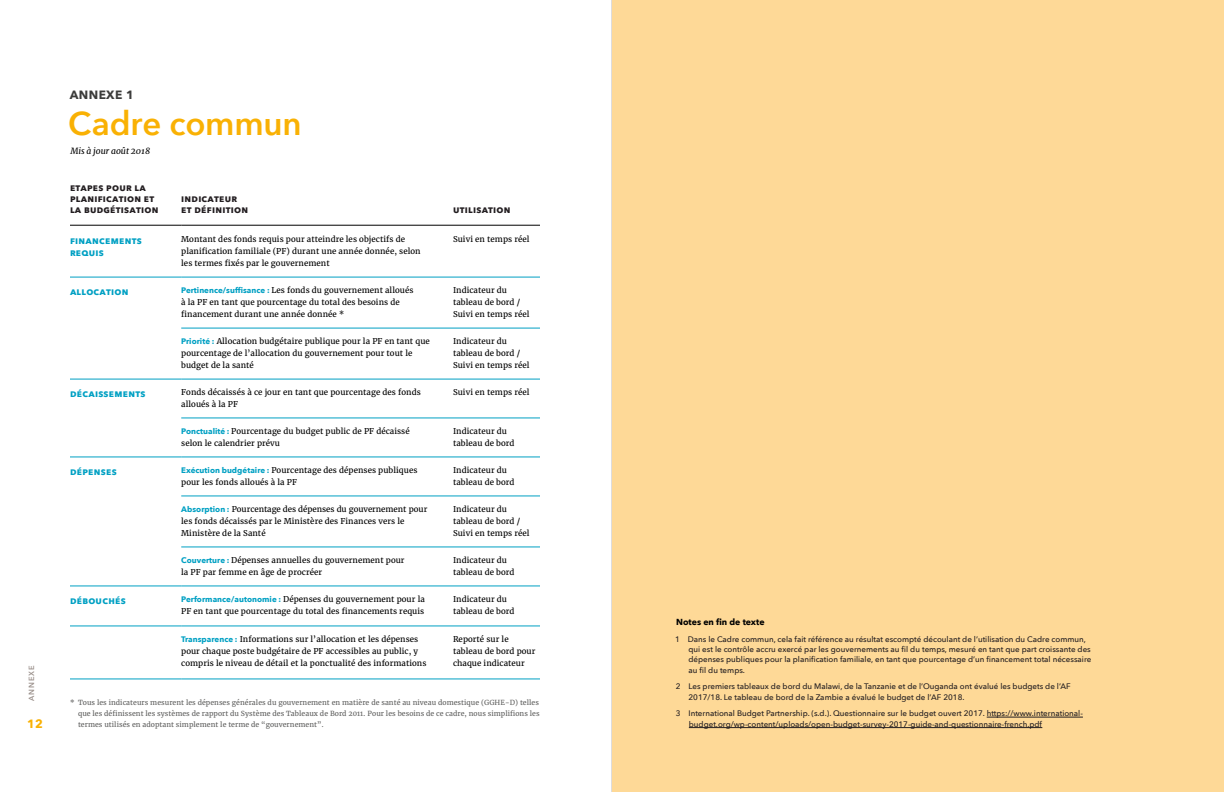
<style>
.page{position:relative;width:1224px;height:792px;background:#fff}
.page>*{position:absolute;margin:0;border:0;box-sizing:border-box;transform-origin:0 0}
.t1{font:600 33px "Avenir Next";letter-spacing:-.005em;color:#f9b104}
.t2{font:700 12px "Avenir Next";letter-spacing:.03em;color:#3c3c3b}
.t3{font:700 12px "Avenir Next";color:#f9b104}
.t4{font:700 10px/12px "Avenir Next";letter-spacing:.05em;color:#00a0c3}
.t5{font:700 10px/11px "Avenir Next";letter-spacing:.075em;color:#231e21}
.t6{font:700 10px/11px "Avenir Next";letter-spacing:.025em;color:#231e21}
.t7{font:700 10px "Avenir Next";letter-spacing:.05em;color:#231e21}
.t8{font:700 8.8px "Avenir Next";color:#000}
.t9{font:italic 8.5px "Merriweather";letter-spacing:.005em;color:#000}
.t10{font:8px/12px "Merriweather";letter-spacing:.005em;color:#000}
.t11{font:500 8px/10.5px "Avenir Next";color:#231e21}
.t12{font:600 7.5px "Avenir Next";letter-spacing:.12em;color:#9c928d}
.t13{font:7px/11px "Merriweather";letter-spacing:.005em;color:#616160;text-align:justify}
.s1{font-family:"Avenir Next";font-weight:700;color:#00a0c3}
</style>
<div class="page">
<div style="left:612px;top:0;width:612px;height:792px;background:#fed997"></div>
<hr style="left:70px;top:225px;width:111px;height:1px;background:#000">
<hr style="left:181px;top:225px;width:262px;height:1px;background:#000">
<hr style="left:443px;top:225px;width:97px;height:1px;background:#000">
<hr style="left:70px;top:277px;width:111px;height:1px;background:#00a0c3">
<hr style="left:70px;top:379px;width:111px;height:1px;background:#00a0c3">
<hr style="left:70px;top:457px;width:111px;height:1px;background:#00a0c3">
<hr style="left:70px;top:586px;width:111px;height:1px;background:#00a0c3">
<hr style="left:181px;top:277px;width:262px;height:1px;background:#00a0c3">
<hr style="left:181px;top:328px;width:262px;height:1px;background:#00a0c3">
<hr style="left:181px;top:379px;width:262px;height:1px;background:#00a0c3">
<hr style="left:181px;top:418px;width:262px;height:1px;background:#00a0c3">
<hr style="left:181px;top:457px;width:262px;height:1px;background:#00a0c3">
<hr style="left:181px;top:496px;width:262px;height:1px;background:#00a0c3">
<hr style="left:181px;top:547px;width:262px;height:1px;background:#00a0c3">
<hr style="left:181px;top:586px;width:262px;height:1px;background:#00a0c3">
<hr style="left:443px;top:277px;width:97px;height:1px;background:#00a0c3">
<hr style="left:443px;top:328px;width:97px;height:1px;background:#00a0c3">
<hr style="left:443px;top:379px;width:97px;height:1px;background:#00a0c3">
<hr style="left:443px;top:418px;width:97px;height:1px;background:#00a0c3">
<hr style="left:443px;top:457px;width:97px;height:1px;background:#00a0c3">
<hr style="left:443px;top:496px;width:97px;height:1px;background:#00a0c3">
<hr style="left:443px;top:547px;width:97px;height:1px;background:#00a0c3">
<hr style="left:443px;top:586px;width:97px;height:1px;background:#00a0c3">
<hr style="left:70px;top:626px;width:111px;height:1px;background:#00a0c3">
<hr style="left:181px;top:626px;width:262px;height:1px;background:#00a0c3">
<hr style="left:443px;top:626px;width:97px;height:1px;background:#00a0c3">
<hr style="left:70px;top:679px;width:111px;height:1px;background:#00a0c3">
<hr style="left:181px;top:679px;width:262px;height:1px;background:#00a0c3">
<hr style="left:443px;top:679px;width:97px;height:1px;background:#00a0c3">
<hr style="left:987px;top:717px;width:96px;height:1px;background:#231e21">
<hr style="left:689px;top:727px;width:353px;height:1px;background:#231e21">
<p class="t12" style="left:25px;top:701px;width:37px;rotate:-90deg">ANNEXE</p>
<h2 class="t3" style="left:27px;top:713px;width:17px">12</h2>
<h2 class="t2" style="left:70px;top:84px;width:65px">ANNEXE 1</h2>
<h1 class="t1" style="left:68px;top:95px;width:235px">Cadre commun</h1>
<p class="t9" style="left:70px;top:145px;width:81px">Mis à jour août 2018</p>
<p class="t5" style="left:70px;top:182px;width:90px">etapes pour la planification et la budgétisation</p>
<p class="t6" style="left:181px;top:193px;width:68px">indicateur<br>et définition</p>
<p class="t7" style="left:453px;top:201px;width:59px">utilisation</p>
<p class="t4" style="left:70px;top:235px;width:73px">financements requis</p>
<p class="t10" style="left:181px;top:233px;width:241px">Montant des fonds requis pour atteindre les objectifs de planification familiale (PF) durant une année donnée, selon les termes fixés par le gouvernement</p>
<p class="t10" style="left:453px;top:233px;width:78px">Suivi en temps réel</p>
<p class="t4" style="left:70px;top:285px;width:60px">allocation</p>
<p class="t10" style="left:181px;top:284px;width:234px"><span class="s1">Pertinence/suffisance :</span> Les fonds du gouvernement alloués à la PF en tant que pourcentage du total des besoins de financement durant une année donnée *</p>
<p class="t10" style="left:453px;top:284px;width:78px">Indicateur du tableau de bord /<br>Suivi en temps réel</p>
<p class="t10" style="left:181px;top:335px;width:250px"><span class="s1">Priorité :</span> Allocation budgétaire publique pour la PF en tant que pourcentage de l’allocation du gouvernement pour tout le budget de la santé</p>
<p class="t10" style="left:453px;top:335px;width:78px">Indicateur du tableau de bord /<br>Suivi en temps réel</p>
<p class="t4" style="left:70px;top:387px;width:77px">décaissements</p>
<p class="t10" style="left:181px;top:386px;width:241px">Fonds décaissés à ce jour en tant que pourcentage des fonds alloués à la PF</p>
<p class="t10" style="left:453px;top:386px;width:78px">Suivi en temps réel</p>
<p class="t10" style="left:181px;top:425px;width:230px"><span class="s1">Ponctualité :</span> Pourcentage du budget public de PF décaissé selon le calendrier prévu</p>
<p class="t10" style="left:453px;top:425px;width:63px">Indicateur du tableau de bord</p>
<p class="t4" style="left:70px;top:465px;width:48px">dépenses</p>
<p class="t10" style="left:181px;top:464px;width:238px"><span class="s1">Exécution budgétaire :</span> Pourcentage des dépenses publiques pour les fonds alloués à la PF</p>
<p class="t10" style="left:453px;top:464px;width:63px">Indicateur du tableau de bord</p>
<p class="t10" style="left:181px;top:503px;width:248px"><span class="s1">Absorption :</span> Pourcentage des dépenses du gouvernement pour les fonds décaissés par le Ministère des Finances vers le<br>Ministère de la Santé</p>
<p class="t10" style="left:453px;top:503px;width:78px">Indicateur du tableau de bord /<br>Suivi en temps réel</p>
<p class="t10" style="left:181px;top:554px;width:225px"><span class="s1">Couverture :</span> Dépenses annuelles du gouvernement pour la PF par femme en âge de procréer</p>
<p class="t10" style="left:453px;top:554px;width:63px">Indicateur du tableau de bord</p>
<p class="t4" style="left:70px;top:594px;width:57px">débouchés</p>
<p class="t10" style="left:181px;top:594px;width:245px"><span class="s1">Performance/autonomie :</span> Dépenses du gouvernement pour la<br>PF en tant que pourcentage du total des financements requis</p>
<p class="t10" style="left:453px;top:593px;width:63px">Indicateur du tableau de bord</p>
<p class="t10" style="left:181px;top:633px;width:247px"><span class="s1">Transparence :</span> Informations sur l’allocation et les dépenses pour chaque poste budgétaire de PF accessibles au public, y compris le niveau de détail et la ponctualité des informations</p>
<p class="t10" style="left:453px;top:633px;width:84px">Reporté sur le tableau de bord pour chaque indicateur</p>
<p class="t13" style="left:78px;top:697px;width:463px;text-indent:-8px">* Tous les indicateurs mesurent les dépenses générales du gouvernement en matière de santé au niveau domestique (GGHE-D) telles que les définissent les systèmes de rapport du Système des Tableaux de Bord 2011. Pour les besoins de ce cadre, nous simplifions les termes utilisés en adoptant simplement le terme de “gouvernement”.</p>
<p class="t8" style="left:676px;top:614px;width:90px">Notes en fin de texte</p>
<p class="t11" style="left:688px;top:633px;width:404px;text-indent:-13px">1 Dans le Cadre commun, cela fait référence au résultat escompté découlant de l’utilisation du Cadre commun, qui est le contrôle accru exercé par les gouvernements au fil du temps, mesuré en tant que part croissante des dépenses publiques pour la planification familiale, en tant que pourcentage d’un financement total nécessaire au fil du temps.</p>
<p class="t11" style="left:689px;top:681px;width:384px;text-indent:-13px">2 Les premiers tableaux de bord du Malawi, de la Tanzanie et de l’Ouganda ont évalué les budgets de l’AF<br>2017/18. Le tableau de bord de la Zambie a évalué le budget de l’AF 2018.</p>
<p class="t11" style="left:689px;top:708px;width:396px;text-indent:-13px">3 International Budget Partnership. (s.d.). Questionnaire sur le budget ouvert 2017. https://www.international&shy;budget.org/wp-content/uploads/open-budget-survey-2017-guide-and-questionnaire-french.pdf</p>
</div>
